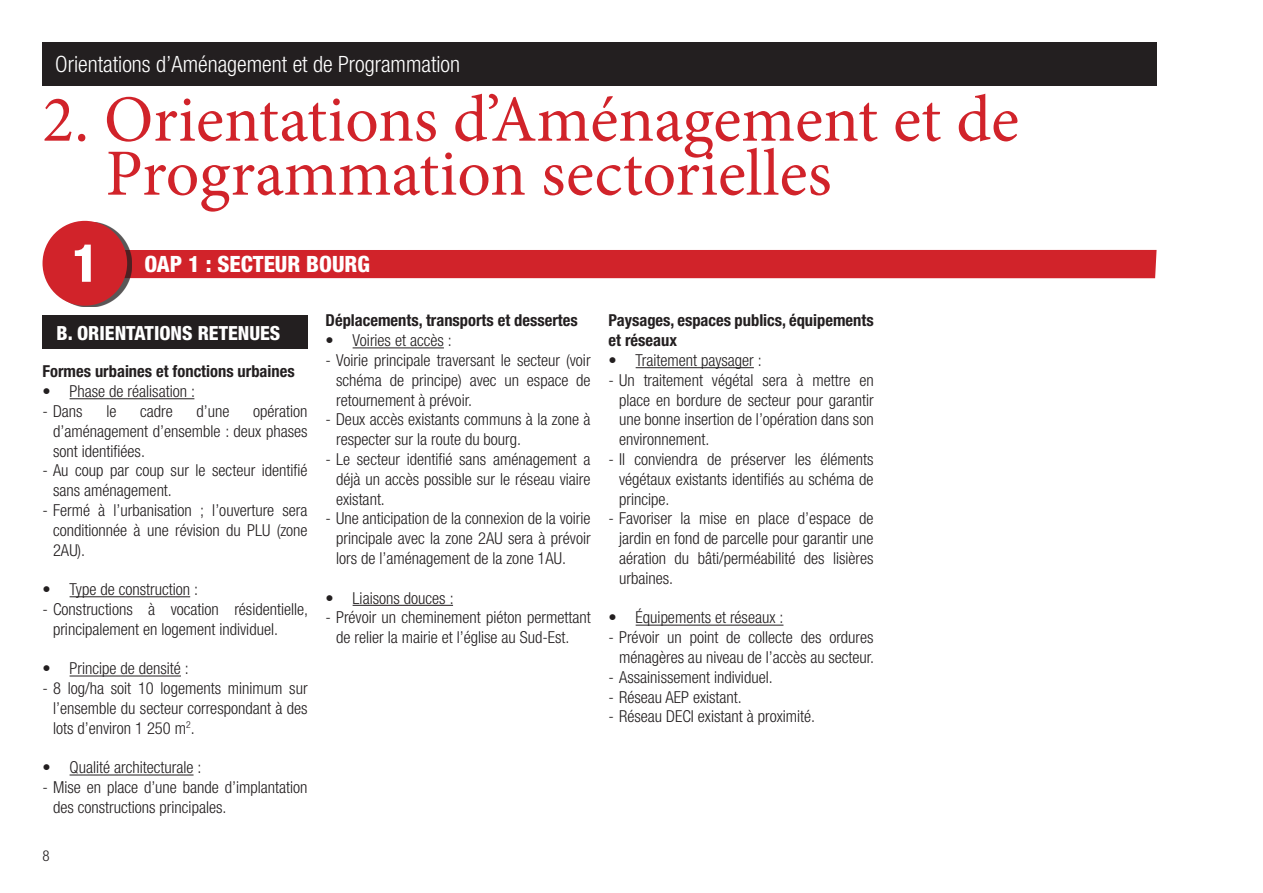
<style>
.page{position:relative;width:1263px;height:893px;background:#fff}
.page>*{position:absolute;margin:0;border:0;box-sizing:border-box;transform-origin:0 0}
.t1{font:66px/54px "Minion Pro";color:#d1232a}
.t2{font:800 condensed 52.5px "Helvetica Neue LT Std";color:#fff}
.t3{font:300 condensed 22.5px "Helvetica Neue LT Std";color:#fff}
.t4{font:800 condensed 22.5px "Helvetica Neue LT Std";color:#fff}
.t5{font:800 condensed 19.5px "Helvetica Neue LT Std";color:#fff}
.t6{font:300 condensed 16.5px/19.8px "Helvetica Neue LT Std";color:#231f20;text-align:justify}
.t7{font:700 condensed 16.5px/19.8px "Helvetica Neue LT Std";color:#231f20}
.t8{font:300 condensed 15px "Helvetica Neue LT Std";color:#231f20}
</style>
<div class="page">
<div style="left:43px;top:43px;width:1114px;height:43px;background:#231f20"></div>
<div style="left:131px;top:250px;width:1025px;height:28px;background:#d1232a"></div>
<div style="left:47px;top:222px;width:84px;height:85px;background:#231f20;opacity:.75"></div>
<div style="left:43px;top:221px;width:84px;height:85px;background:#d1232a;border-radius:50%"></div>
<hr style="left:70px;top:398px;width:124px;height:1px;background:#231f20">
<hr style="left:70px;top:596px;width:120px;height:1px;background:#231f20">
<hr style="left:70px;top:676px;width:111px;height:1px;background:#231f20">
<hr style="left:70px;top:775px;width:124px;height:1px;background:#231f20">
<hr style="left:353px;top:347px;width:91px;height:1px;background:#231f20">
<hr style="left:353px;top:605px;width:100px;height:1px;background:#231f20">
<hr style="left:636px;top:367px;width:118px;height:1px;background:#231f20">
<hr style="left:636px;top:625px;width:147px;height:1px;background:#231f20">
<div style="left:43px;top:315px;width:265px;height:34px;background:#231f20"></div>
<h3 class="t3" style="left:55px;top:51px;width:406px">Orientations d’Aménagement et de Programmation</h3>
<h1 class="t1" style="left:106px;top:93px;width:915px;text-indent:-63px">2. Orientations d’Aménagement et de<br>Programmation sectorielles</h1>
<h2 class="t2" style="left:72px;top:231px;width:29px">1</h2>
<h3 class="t4" style="left:144px;top:250px;width:227px">OAP 1 : SECTEUR BOURG</h3>
<p class="t5" style="left:56px;top:321px;width:225px">B. ORIENTATIONS RETENUES</p>
<p class="t7" style="left:43px;top:361px;width:254px">Formes urbaines et fonctions urbaines</p>
<p class="t6" style="left:43px;top:381px;width:154px">• Phase de réalisation :</p>
<p class="t6" style="left:43px;top:401px;width:42px">- Dans</p>
<p class="t6" style="left:106px;top:401px;width:12px">le</p>
<p class="t6" style="left:140px;top:401px;width:34px">cadre</p>
<p class="t6" style="left:197px;top:401px;width:34px">d’une</p>
<p class="t6" style="left:53px;top:401px;width:256px;text-indent:200px">opération d’aménagement d’ensemble : deux phases sont identifiées.</p>
<p class="t6" style="left:53px;top:460px;width:256px;text-indent:-10px">- Au coup par coup sur le secteur identifié sans aménagement.</p>
<p class="t6" style="left:53px;top:500px;width:256px;text-indent:-10px">- Fermé à l’urbanisation ; l’ouverture sera conditionnée à une révision du PLU (zone 2AU).</p>
<p class="t6" style="left:43px;top:579px;width:157px">• Type de construction :</p>
<p class="t6" style="left:53px;top:599px;width:257px;text-indent:-10px">- Constructions à vocation résidentielle, principalement en logement individuel.</p>
<p class="t6" style="left:43px;top:658px;width:148px">• Principe de densité :</p>
<p class="t6" style="left:53px;top:678px;width:256px;text-indent:-10px">- 8 log/ha soit 10 logements minimum sur l’ensemble du secteur correspondant à des lots d’environ 1 250 m<sup>2</sup>.</p>
<p class="t6" style="left:43px;top:757px;width:160px">• Qualité architecturale :</p>
<p class="t6" style="left:53px;top:777px;width:256px;text-indent:-10px">- Mise en place d’une bande d’implantation des constructions principales.</p>
<p class="t8" style="left:43px;top:847px;width:9px">8</p>
<p class="t7" style="left:326px;top:310px;width:254px">Déplacements, transports et dessertes</p>
<p class="t6" style="left:326px;top:330px;width:128px">• Voiries et accès :</p>
<p class="t6" style="left:336px;top:350px;width:256px;text-indent:-10px">- Voirie principale traversant le secteur (voir schéma de principe) avec un espace de retournement à prévoir.</p>
<p class="t6" style="left:336px;top:410px;width:256px;text-indent:-10px">- Deux accès existants communs à la zone à respecter sur la route du bourg.</p>
<p class="t6" style="left:336px;top:449px;width:256px;text-indent:-10px">- Le secteur identifié sans aménagement a déjà un accès possible sur le réseau viaire existant.</p>
<p class="t6" style="left:336px;top:509px;width:256px;text-indent:-11px">- Une anticipation de la connexion de la voirie principale avec la zone 2AU sera à prévoir lors de l’aménagement de la zone 1AU.</p>
<p class="t6" style="left:326px;top:588px;width:130px">• Liaisons douces :</p>
<p class="t6" style="left:336px;top:608px;width:256px;text-indent:-10px">- Prévoir un cheminement piéton permettant de relier la mairie et l’église au Sud-Est.</p>
<p class="t7" style="left:609px;top:310px;width:266px">Paysages, espaces publics, équipements et réseaux</p>
<p class="t6" style="left:609px;top:350px;width:155px">• Traitement paysager :</p>
<p class="t6" style="left:619px;top:370px;width:256px;text-indent:-10px">- Un traitement végétal sera à mettre en place en bordure de secteur pour garantir une bonne insertion de l’opération dans son environnement.</p>
<p class="t6" style="left:619px;top:449px;width:256px;text-indent:-10px">- Il conviendra de préserver les éléments végétaux existants identifiés au schéma de principe.</p>
<p class="t6" style="left:619px;top:509px;width:256px;text-indent:-10px">- Favoriser la mise en place d’espace de jardin en fond de parcelle pour garantir une aération du bâti/perméabilité des lisières urbaines.</p>
<p class="t6" style="left:609px;top:608px;width:176px">• Équipements et réseaux :</p>
<p class="t6" style="left:609px;top:627px;width:267px;text-align:right">- Prévoir un point de collecte des ordures ménagères au niveau de l’accès au secteur.</p>
<p class="t6" style="left:609px;top:667px;width:166px">- Assainissement individuel.</p>
<p class="t6" style="left:609px;top:687px;width:135px">- Réseau AEP existant.</p>
<p class="t6" style="left:609px;top:707px;width:208px">- Réseau DECI existant à proximité.</p>
</div>
